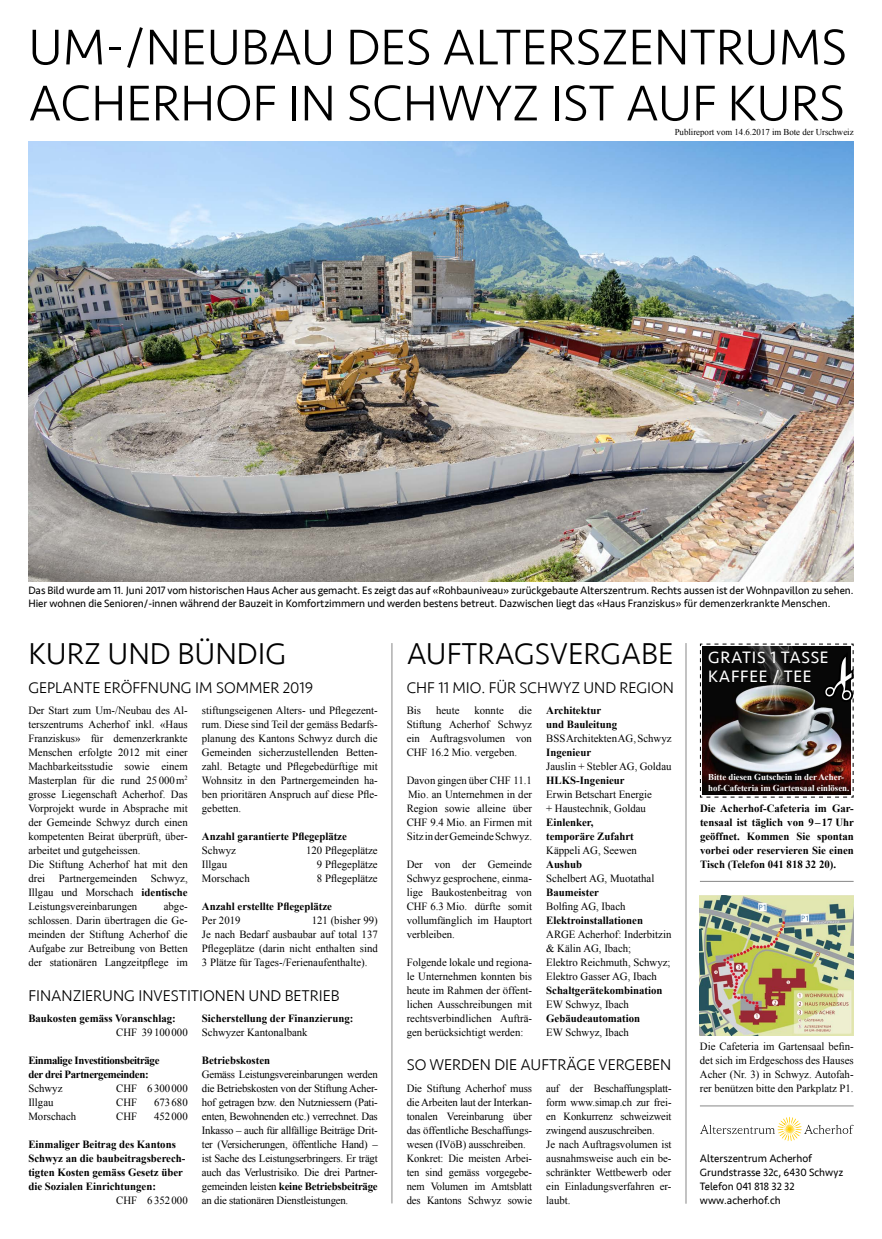
<style>
.page{position:relative;width:882px;height:1239px;background:#fff}
.page>*{position:absolute;margin:0;border:0;box-sizing:border-box;transform-origin:0 0}
.t1{font:300 52px/56px "Seravek";color:#000}
.t2{font:300 31px "Seravek";color:#000}
.t3{font:17px/19px "Seravek";letter-spacing:.04em;color:#fff}
.t4{font:300 16px "Seravek";color:#000}
.t5{font:11px/14px "Times New Roman";color:#000;text-align:justify}
.t6{font:700 11px/14px "Times New Roman";color:#000}
.t7{font:11px/14px "Seravek";letter-spacing:-.005em;color:#000}
.t8{font:11px/14px "Times New Roman";color:#000;scale:.96 1}
.t9{font:700 11px/14px "Times New Roman";letter-spacing:-.03em;color:#000}
.t10{font:700 9px/10.5px "Times New Roman";color:#fff}
.t11{font:9px "Times New Roman";color:#000}
.s1{font-weight:700}
</style>
<div class="page">
<img style="left:28px;top:142px;width:825px;height:439px">
<svg style="left:700px;top:1117px;width:153px;height:24px"></svg>
<hr style="left:700px;top:881px;width:153px;height:1px;background:#878787">
<img style="left:700px;top:895px;width:153px;height:140px">
<hr style="left:700px;top:1105px;width:153px;height:1px;background:#878787">
<hr style="left:685px;top:643px;width:1px;height:560px;background:#878787">
<hr style="left:391px;top:643px;width:1px;height:560px;background:#878787">
<img style="left:699px;top:643px;width:155px;height:155px">
<h1 class="t1" style="left:28px;top:20px;width:820px">UM-/NEUBAU DES ALTERSZENTRUMS<br>ACHERHOF IN SCHWYZ IST AUF KURS</h1>
<p class="t11" style="left:674px;top:126px;width:180px">Publireport vom 14.6.2017 im Bote der Urschweiz</p>
<p class="t7" style="left:28px;top:584px;width:826px;line-height:13px">Das Bild wurde am 11. Juni 2017 vom historischen Haus Acher aus gemacht. Es zeigt das auf «Rohbauniveau» zurückgebaute Alterszentrum. Rechts aussen ist der Wohnpavillon zu sehen.<br>Hier wohnen die Senioren/-innen während der Bauzeit in Komfortzimmern und werden bestens betreut. Dazwischen liegt das «Haus Franziskus» für demenzerkrankte Menschen.</p>
<h2 class="t2" style="left:28px;top:635px;width:259px">KURZ UND BÜNDIG</h2>
<h2 class="t2" style="left:406px;top:635px;width:268px">AUFTRAGSVERGABE</h2>
<h3 class="t4" style="left:28px;top:678px;width:287px">GEPLANTE ERÖFFNUNG IM SOMMER 2019</h3>
<h3 class="t4" style="left:406px;top:678px;width:269px">CHF 11 MIO. FÜR SCHWYZ UND REGION</h3>
<p class="t5" style="left:28px;top:703px;width:161px;text-align:left">Der Start zum Um-/Neubau des Al&shy;terszentrums Acherhof inkl. «Haus<br>Franziskus» für demenzerkrankte<br>Menschen erfolgte 2012 mit einer<br>Machbarkeitsstudie sowie einem<br>Masterplan für die rund 25000m<sup>2 </sup>grosse Liegenschaft Acherhof. Das<br>Vorprojekt wurde in Absprache mit der Gemeinde Schwyz durch einen kompetenten Beirat überprüft, über&shy;arbeitet und gutgeheissen.<br>Die Stiftung Acherhof hat mit den drei Partnergemeinden Schwyz,<br>Illgau und Morschach <span class="s1">identische<br></span>Leistungsvereinbarungen</p>
<p class="t5" style="left:28px;top:899px;width:161px;text-indent:135px">abge&shy;schlossen. Darin übertragen die Ge&shy;meinden der Stiftung Acherhof die Aufgabe zur Betreibung von Betten der stationären Langzeitpflege im</p>
<p class="t5" style="left:202px;top:703px;width:177px">stiftungseigenen Alters- und Pflegezent&shy;rum. Diese sind Teil der gemäss Bedarfs&shy;planung des Kantons Schwyz durch die Gemeinden sicherzustellenden Betten&shy;zahl. Betagte und Pflegebedürftige mit Wohnsitz in den Partnergemeinden ha&shy;ben prioritären Anspruch auf diese Pfle&shy;gebetten.</p>
<p class="t6" style="left:202px;top:828px;width:146px">Anzahl garantierte Pflegeplätze</p>
<p class="t5" style="left:202px;top:843px;width:36px">Schwyz</p>
<p class="t5" style="left:306px;top:843px;width:73px">120 Pflegeplätze</p>
<p class="t5" style="left:202px;top:857px;width:27px">Illgau</p>
<p class="t5" style="left:317px;top:857px;width:62px">9 Pflegeplätze</p>
<p class="t5" style="left:202px;top:871px;width:49px">Morschach</p>
<p class="t5" style="left:317px;top:871px;width:62px">8 Pflegeplätze</p>
<p class="t6" style="left:202px;top:898px;width:131px">Anzahl erstellte Pflegeplätze</p>
<p class="t5" style="left:202px;top:913px;width:40px">Per 2019</p>
<p class="t5" style="left:202px;top:913px;width:177px;text-indent:110px">121 (bisher 99)<br>Je nach Bedarf ausbaubar auf total 137<br>Pflegeplätze (darin nicht enthalten sind 3 Plätze für Tages-/Ferienaufenthalte).</p>
<h3 class="t4" style="left:28px;top:986px;width:313px">FINANZIERUNG INVESTITIONEN UND BETRIEB</h3>
<p class="t6" style="left:28px;top:1011px;width:149px">Baukosten gemäss Voranschlag:</p>
<p class="t5" style="left:116px;top:1025px;width:73px">CHF 39100 000</p>
<p class="t9" style="left:28px;top:1052px;width:133px">Einmalige Investitionsbeiträge der drei Partnergemeinden:</p>
<p class="t5" style="left:28px;top:1081px;width:36px">Schwyz</p>
<p class="t5" style="left:116px;top:1081px;width:73px">CHF 6300 000</p>
<p class="t5" style="left:28px;top:1095px;width:27px">Illgau</p>
<p class="t5" style="left:116px;top:1095px;width:22px">CHF</p>
<p class="t5" style="left:154px;top:1095px;width:35px">673 680</p>
<p class="t5" style="left:28px;top:1109px;width:49px">Morschach</p>
<p class="t5" style="left:116px;top:1109px;width:22px">CHF</p>
<p class="t5" style="left:154px;top:1109px;width:35px">452 000</p>
<p class="t6" style="left:28px;top:1136px;width:159px">Einmaliger Beitrag des Kantons<br>Schwyz an die baubeitragsberech&shy;tigten Kosten gemäss Gesetz über die Sozialen Einrichtungen:</p>
<p class="t5" style="left:116px;top:1193px;width:73px">CHF 6352 000</p>
<p class="t6" style="left:202px;top:1011px;width:153px">Sicherstellung der Finanzierung:</p>
<p class="t5" style="left:202px;top:1025px;width:107px">Schwyzer Kantonalbank</p>
<p class="t6" style="left:202px;top:1053px;width:70px">Betriebskosten</p>
<p class="t5" style="left:202px;top:1067px;width:177px">Gemäss Leistungsvereinbarungen werden die Betriebskosten von der Stiftung Acher&shy;hof getragen bzw. den Nutzniessern (Pati&shy;enten, Bewohnenden etc.) verrechnet. Das Inkasso – auch für allfällige Beiträge Drit&shy;ter (Versicherungen, öffentliche Hand) – ist Sache des Leistungserbringers. Er trägt auch das Verlustrisiko. Die drei Partner&shy;gemeinden leisten <span class="s1">keine Betriebsbeiträge </span>an die stationären Dienstleistungen.</p>
<p class="t5" style="left:406px;top:703px;width:127px;text-indent:112px">die Stiftung Acherhof Schwyz ein Auftragsvolumen von CHF 16.2 Mio. vergeben.</p>
<p class="t5" style="left:406px;top:773px;width:127px">Davon gingen über CHF 11.1<br>Mio. an Unternehmen in der Region sowie alleine über CHF 9.4 Mio. an Firmen mit Sitz in der Gemeinde Schwyz.</p>
<p class="t5" style="left:406px;top:857px;width:127px">Der von der Gemeinde Schwyz gesprochene, einma&shy;lige Baukostenbeitrag von CHF 6.3 Mio. dürfte somit vollumfänglich im Hauptort verbleiben.</p>
<p class="t5" style="left:406px;top:955px;width:127px">Folgende lokale und regiona&shy;le Unternehmen konnten bis heute im Rahmen der öffent&shy;lichen Ausschreibungen mit rechtsverbindlichen Aufträ&shy;gen berücksichtigt werden:</p>
<p class="t5" style="left:406px;top:703px;width:16px">Bis</p>
<p class="t5" style="left:436px;top:703px;width:25px">heute</p>
<p class="t5" style="left:474px;top:703px;width:31px">konnte</p>
<p class="t6" style="left:546px;top:702px;width:72px">Architektur und Bauleitung</p>
<p class="t5" style="left:546px;top:731px;width:127px">BSS Architekten AG, Schwyz</p>
<p class="t6" style="left:546px;top:745px;width:46px">Ingenieur</p>
<p class="t5" style="left:546px;top:759px;width:127px">Jauslin + Stebler AG, Goldau</p>
<p class="t6" style="left:546px;top:773px;width:80px">HLKS-Ingenieur</p>
<p class="t5" style="left:546px;top:787px;width:107px">Erwin Betschart Energie + Haustechnik, Goldau</p>
<p class="t6" style="left:546px;top:814px;width:89px">Einlenker, temporäre Zufahrt</p>
<p class="t5" style="left:546px;top:843px;width:92px">Käppeli AG, Seewen</p>
<p class="t6" style="left:546px;top:857px;width:37px">Aushub</p>
<p class="t5" style="left:546px;top:871px;width:110px">Schelbert AG, Muotathal</p>
<p class="t6" style="left:546px;top:885px;width:54px">Baumeister</p>
<p class="t5" style="left:546px;top:899px;width:81px">Bolfing AG, Ibach</p>
<p class="t6" style="left:546px;top:913px;width:98px">Elektroinstallationen</p>
<p class="t5" style="left:546px;top:927px;width:127px;text-align:left">ARGE Acherhof: Inderbitzin &amp; Kälin AG, Ibach;<br>Elektro Reichmuth, Schwyz;<br>Elektro Gasser AG, Ibach</p>
<p class="t6" style="left:546px;top:982px;width:118px">Schaltgerätekombination</p>
<p class="t5" style="left:546px;top:997px;width:84px">EW Schwyz, Ibach</p>
<p class="t6" style="left:546px;top:1011px;width:96px">Gebäudeautomation</p>
<p class="t5" style="left:546px;top:1025px;width:84px">EW Schwyz, Ibach</p>
<h3 class="t4" style="left:406px;top:1055px;width:266px">SO WERDEN DIE AUFTRÄGE VERGEBEN</h3>
<p class="t5" style="left:406px;top:1081px;width:127px;text-align:left">Die Stiftung Acherhof muss die Arbeiten laut der Interkan&shy;tonalen Vereinbarung über das öffentliche Beschaffungs&shy;wesen (IVöB) ausschreiben.<br>Konkret: Die meisten Arbei&shy;ten sind gemäss vorgegebe&shy;nem Volumen im Amtsblatt des Kantons Schwyz sowie</p>
<p class="t8" style="left:546px;top:1081px;width:132px">auf der Beschaffungsplatt&shy;form www.simap.ch zur frei&shy;en Konkurrenz schweizweit zwingend auszuschreiben.<br>Je nach Auftragsvolumen ist ausnahmsweise auch ein be&shy;schränkter Wettbewerb oder ein Einladungsverfahren er&shy;laubt.</p>
<h3 class="t3" style="left:708px;top:648px;width:122px">GRATIS 1 TASSE<br>KAFFEE / TEE</h3>
<p class="t10" style="left:708px;top:772px;width:143px">Bitte diesen Gutschein in der Acher&shy;hof-Cafeteria im Gartensaal einlösen.</p>
<p class="t6" style="left:700px;top:800px;width:155px;text-align:justify">Die Acherhof-Cafeteria im Gar&shy;tensaal ist täglich von 9 – 17 Uhr geöffnet. Kommen Sie spontan vorbei oder reservieren Sie einen Tisch (Telefon 041 818 32 20).</p>
<p class="t5" style="left:700px;top:1039px;width:155px">Die Cafeteria im Gartensaal befin&shy;det sich im Erdgeschoss des Hauses Acher (Nr. 3) in Schwyz. Autofah&shy;rer benützen bitte den Parkplatz P1.</p>
<p class="t7" style="left:700px;top:1151px;width:145px">Alterszentrum Acherhof<br>Grundstrasse 32c, 6430 Schwyz<br>Telefon 041 818 32 32 www.acherhof.ch</p>
</div>
